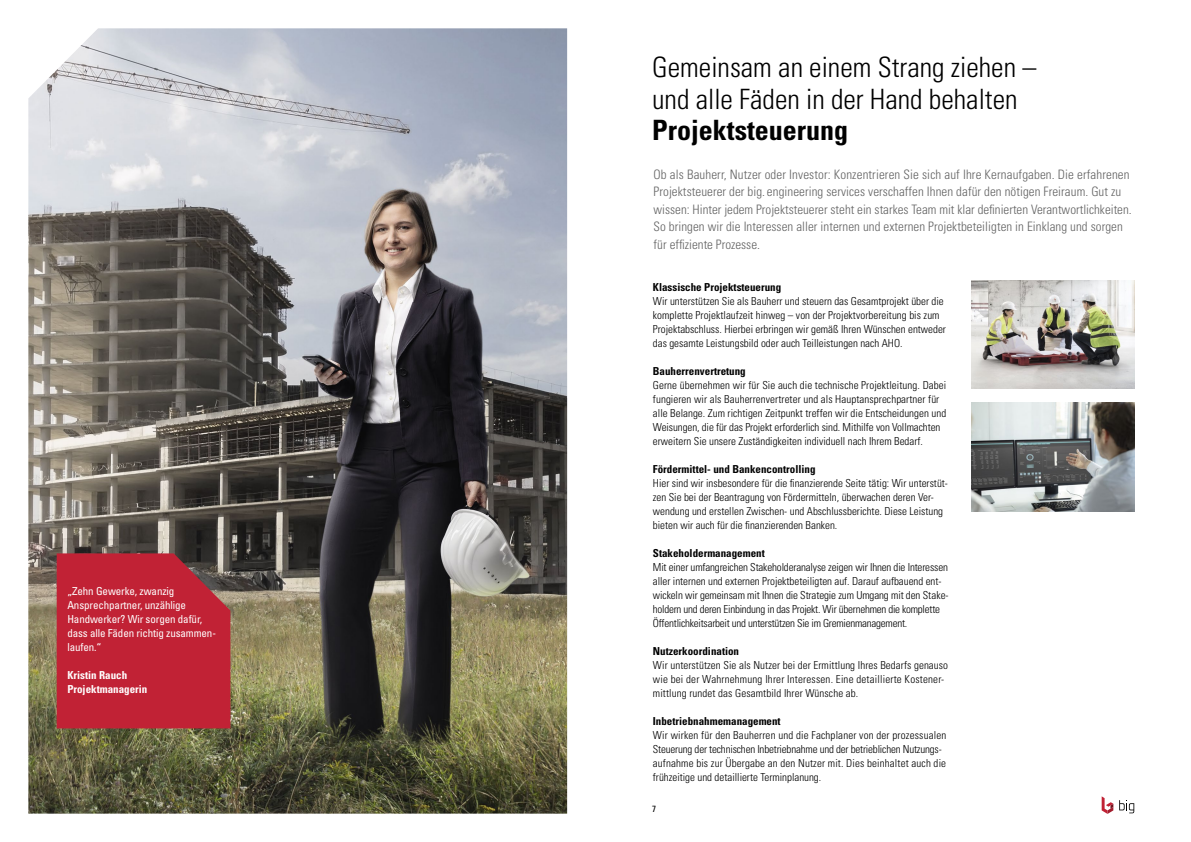
<style>
.page{position:relative;width:1191px;height:842px;background:#fff}
.page>*{position:absolute;margin:0;border:0;box-sizing:border-box;transform-origin:0 0}
.t1{font:300 condensed 28px/31.5px "Univers LT Std";color:#000}
.t2{font:700 condensed 28px "Univers LT Std";color:#000}
.t3{font:300 condensed 13px/17.5px "Univers LT Std";letter-spacing:.005em;color:#636363}
.t4{font:300 condensed 11px/14px "Univers LT Std";color:#000}
.t5{font:700 condensed 11px "Univers LT Std";color:#000}
.t6{font:condensed 11px/14px "Univers LT Std";letter-spacing:-.01em;color:#fff}
.t7{font:700 condensed 11px/14px "Univers LT Std";color:#fff}
.t8{font:condensed 9px "Univers LT Std";color:#000}
</style>
<div class="page">
<img style="left:28px;top:28px;width:539px;height:786px">
<img style="left:972px;top:280px;width:162px;height:109px">
<img style="left:972px;top:403px;width:162px;height:108px">
<div style="left:57px;top:553px;width:173px;height:175px;background:#c12235"></div>
<svg style="left:1119px;top:800px;width:15px;height:13px"></svg>
<svg style="left:1101px;top:796px;width:12px;height:18px"></svg>
<p class="t6" style="left:67px;top:584px;width:150px">„Zehn Gewerke, zwanzig<br>Ansprechpartner, unzählige<br>Handwerker? Wir sorgen dafür, dass alle Fäden richtig zusammen&shy;laufen.“</p>
<p class="t7" style="left:67px;top:668px;width:82px">Kristin Rauch<br>Projektmanagerin</p>
<h1 class="t1" style="left:652px;top:52px;width:386px">Gemeinsam an einem Strang ziehen – und alle Fäden in der Hand behalten</h1>
<h1 class="t2" style="left:652px;top:113px;width:197px">Projektsteuerung</h1>
<p class="t3" style="left:653px;top:166px;width:479px">Ob als Bauherr, Nutzer oder Investor: Konzentrieren Sie sich auf Ihre Kernaufgaben. Die erfahrenen Projektsteuerer der big. engineering services verschaffen Ihnen dafür den nötigen Freiraum. Gut zu wissen: Hinter jedem Projektsteuerer steht ein starkes Team mit klar definierten Verantwortlichkeiten.<br>So bringen wir die Interessen aller internen und externen Projektbeteiligten in Einklang und sorgen für effiziente Prozesse.</p>
<p class="t5" style="left:653px;top:280px;width:130px">Klassische Projektsteuerung</p>
<p class="t4" style="left:653px;top:294px;width:295px">Wir unterstützen Sie als Bauherr und steuern das Gesamtprojekt über die komplette Projektlaufzeit hinweg – von der Projektvorbereitung bis zum Projektabschluss. Hierbei erbringen wir gemäß Ihren Wünschen entweder das gesamte Leistungsbild oder auch Teilleistungen nach AHO.</p>
<p class="t5" style="left:653px;top:364px;width:94px">Bauherrenvertretung</p>
<p class="t4" style="left:653px;top:378px;width:295px">Gerne übernehmen wir für Sie auch die technische Projektleitung. Dabei fungieren wir als Bauherrenvertreter und als Hauptansprechpartner für alle Belange. Zum richtigen Zeitpunkt treffen wir die Entscheidungen und Weisungen, die für das Projekt erforderlich sind. Mithilfe von Vollmachten erweitern Sie unsere Zuständigkeiten individuell nach Ihrem Bedarf.</p>
<p class="t5" style="left:653px;top:462px;width:164px">Fördermittel- und Bankencontrolling</p>
<p class="t4" style="left:653px;top:476px;width:297px">Hier sind wir insbesondere für die finanzierende Seite tätig: Wir unterstüt&shy;zen Sie bei der Beantragung von Fördermitteln, überwachen deren Ver&shy;wendung und erstellen Zwischen- und Abschlussberichte. Diese Leistung bieten wir auch für die finanzierenden Banken.</p>
<p class="t5" style="left:653px;top:546px;width:113px">Stakeholdermanagement</p>
<p class="t4" style="left:653px;top:560px;width:297px">Mit einer umfangreichen Stakeholderanalyse zeigen wir Ihnen die Interessen aller internen und externen Projektbeteiligten auf. Darauf aufbauend ent&shy;wickeln wir gemeinsam mit Ihnen die Strategie zum Umgang mit den Stake&shy;holdern und deren Einbindung in das Projekt. Wir übernehmen die komplette Öffentlichkeitsarbeit und unterstützen Sie im Gremienmanagement.</p>
<p class="t5" style="left:653px;top:644px;width:88px">Nutzerkoordination</p>
<p class="t4" style="left:653px;top:658px;width:297px">Wir unterstützen Sie als Nutzer bei der Ermittlung Ihres Bedarfs genauso wie bei der Wahrnehmung Ihrer Interessen. Eine detaillierte Kostener&shy;mittlung rundet das Gesamtbild Ihrer Wünsche ab.</p>
<p class="t5" style="left:653px;top:714px;width:129px">Inbetriebnahmemanagement</p>
<p class="t4" style="left:653px;top:728px;width:295px">Wir wirken für den Bauherren und die Fachplaner von der prozessualen Steuerung der technischen Inbetriebnahme und der betrieblichen Nutzungs&shy;aufnahme bis zur Übergabe an den Nutzer mit. Dies beinhaltet auch die frühzeitige und detaillierte Terminplanung.</p>
<p class="t8" style="left:652px;top:803px;width:5px">7</p>
</div>
